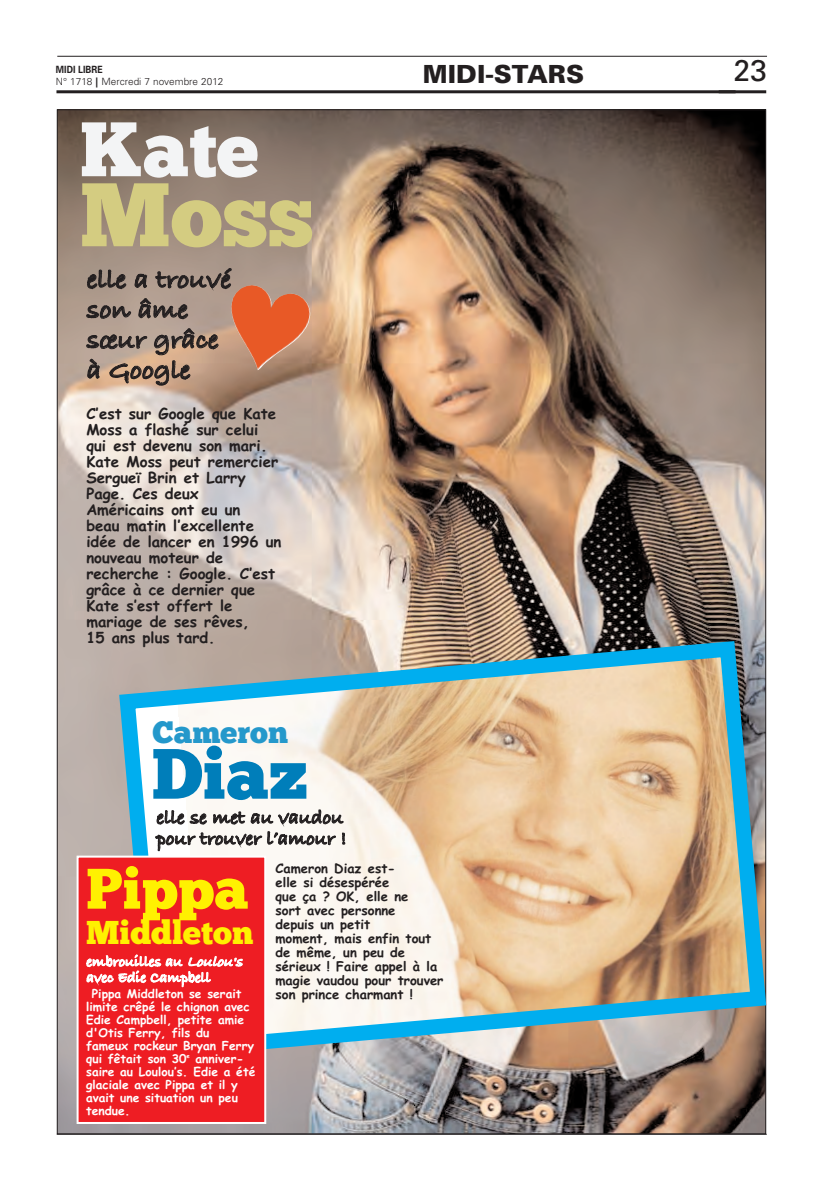
<style>
.page{position:relative;width:823px;height:1191px;background:#fff}
.page>*{position:absolute;margin:0;border:0;box-sizing:border-box;transform-origin:0 0}
.t1{font:90px "Chunk Five";color:#d4cc81}
.t2{font:77px "Chunk Five";color:#f3f4f5}
.t3{font:71px "Chunk Five";color:#007eba}
.t4{font:57px "Chunk Five";color:#fff101}
.t5{font:33px "Chunk Five";color:#fff101}
.t6{font:31px "Chunk Five";color:#2498cb}
.t7{font:30px "Univers";color:#231f20}
.t8{font:700 27.3px/30.2px "Bradley Hand ITCTT";letter-spacing:-.005em;color:#231f20}
.t9{font:900 25px "Univers";color:#231f20}
.t10{font:700 20px/21px "Bradley Hand ITCTT";color:#231f20}
.t11{font:700 15px/16px "Comic Sans MS";color:#231f20}
.t12{font:700 15px/16px "Bradley Hand ITCTT";color:#fff}
.t13{font:700 13px/14px "Comic Sans MS";color:#231f20}
.t14{font:700 12px/13px "Comic Sans MS";color:#fff}
.t15{font:300 10px/12.2px "Univers";color:#231f20}
.s1{font-weight:700}
.s2{font-weight:900}
.s3{font-style:italic}
</style>
<div class="page">
<hr style="left:57px;top:1134px;width:709px;height:1px;background:#231f20">
<hr style="left:57px;top:56px;width:709px;height:1px;background:#231f20">
<hr style="left:56px;top:90px;width:679px;height:3px;background:#231f20">
<hr style="left:718px;top:90px;width:47px;height:3px;background:#231f20">
<img style="left:59px;top:111px;width:704px;height:1021px">
<svg style="left:111px;top:633px;width:656px;height:434px"></svg>
<div style="left:78px;top:856px;width:187px;height:267px;background:#ee1d23"></div>
<div style="left:77px;top:855px;width:189px;height:269px;border:2px solid #fff"></div>
<img style="left:230px;top:285px;width:80px;height:85px">
<p class="t15" style="left:56px;top:64px;width:169px"><span class="s1">MIDI LIBRE<br></span>N° 1718 <span class="s2">|</span> Mercredi 7 novembre 2012</p>
<h3 class="t9" style="left:422px;top:65px;width:163px">MIDI-STARS</h3>
<h3 class="t7" style="left:733px;top:60px;width:35px">23</h3>
<h2 class="t2" style="left:80px;top:105px;width:180px">Kate</h2>
<h1 class="t1" style="left:80px;top:162px;width:235px">Moss</h1>
<h3 class="t8" style="left:87px;top:263px;width:146px">elle a trouvé son âme sœur grâce à Google</h3>
<p class="t11" style="left:86px;top:406px;width:196px">C’est sur Google que Kate<br>Moss a flashé sur celui qui est devenu son mari.<br>Kate Moss peut remercier<br>Sergueï Brin et Larry<br>Page. Ces deux<br>Américains ont eu un<br>beau matin l’excellente idée de lancer en 1996 un nouveau moteur de recherche : Google. C’est grâce à ce dernier que<br>Kate s’est offert le mariage de ses rêves,<br>15 ans plus tard.</p>
<h3 class="t6" style="left:152px;top:714px;width:137px">Cameron</h3>
<h3 class="t3" style="left:151px;top:732px;width:158px">Diaz</h3>
<h3 class="t10" style="left:156px;top:806px;width:191px">elle se met au vaudou pour trouver l’amour !</h3>
<p class="t13" style="left:275px;top:862px;width:169px">Cameron Diaz est-<br>elle si désespérée<br>que ça ? OK, elle ne<br>sort avec personne<br>depuis un petit<br>moment, mais enfin tout de même, un peu de sérieux ! Faire appel à la magie vaudou pour trouver son prince charmant !</p>
<h3 class="t4" style="left:86px;top:855px;width:164px">Pippa</h3>
<h3 class="t5" style="left:86px;top:913px;width:169px">Middleton</h3>
<p class="t12" style="left:86px;top:953px;width:162px">embrouilles au <span class="s3">Loulou's </span>avec Edie Campbell</p>
<p class="t14" style="left:86px;top:987px;width:171px;text-indent:6px">Pippa Middleton se serait limite crêpé le chignon avec<br>Edie Campbell, petite amie d'Otis Ferry, fils du<br>fameux rockeur Bryan Ferry qui fêtait son 30<sup>e</sup> anniver&shy;saire au Loulou’s. Edie a été glaciale avec Pippa et il y avait une situation un peu tendue.</p>
</div>
